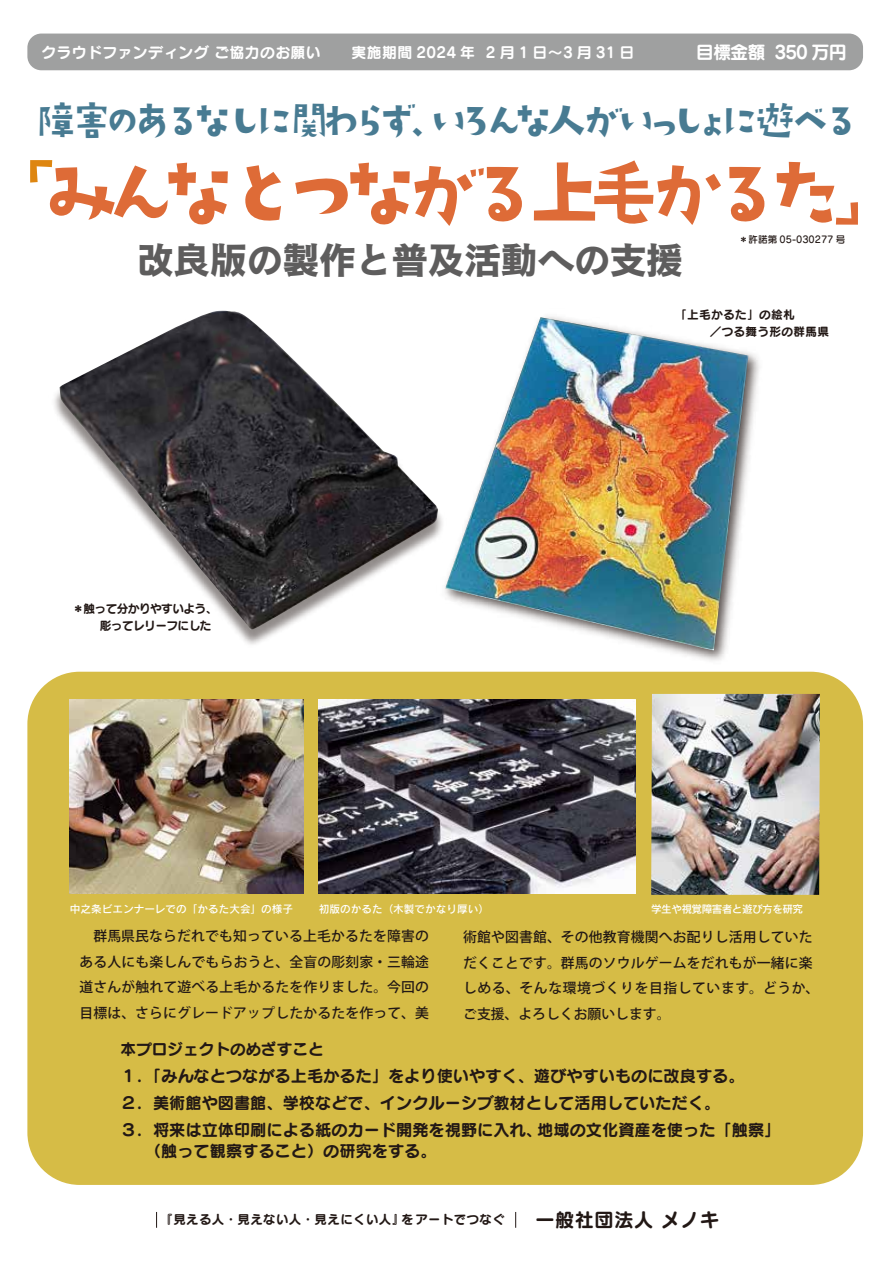
<style>
.page{position:relative;width:893px;height:1263px;background:#fff}
.page>*{position:absolute;margin:0;border:0;box-sizing:border-box;transform-origin:0 0}
.t1{font:87.9px "AB kirigirisu";letter-spacing:-.31em;color:#de6b37}
.t2{font:44.7px "AB kirigirisu";letter-spacing:-.305em;color:#487b92}
.t3{font:38.25px "Cezanne CID B";letter-spacing:-.05em;color:#5e5d5d}
.t4{font:18px "Seurat CID B";letter-spacing:-.05em;color:#fff}
.t5{font:16.2px/26.8px "Seurat CID B";color:#221815}
.t6{font:15.6px "Seurat CID B";color:#221815}
.t7{font:14.85px "Seurat CID B";letter-spacing:.025em;color:#fff}
.t8{font:500 13.8px/25.5px "Koz Go Pr 6 N";letter-spacing:.015em;color:#221815;text-align:justify}
.t9{font:12.45px "Seurat CID B";letter-spacing:.03em;color:#221815}
.t10{font:11.7px/17px "Seurat CID B";letter-spacing:-.05em;color:#221815}
.t11{font:11.7px/17px "Seurat CID B";letter-spacing:.025em;color:#221815}
.t12{font:10.65px "Rodin Pro N DB";color:#fff}
.t13{font:10.65px "Rodin Pro N DB";letter-spacing:-.05em;color:#fff}
.t14{font:9.6px "Seurat Pro N DB";color:#221815}
.s1{color:#de8610}
.s2{font-size:14.4px}
.s3{font-size:19.2px}
</style>
<div class="page">
<div style="left:27px;top:672px;width:836px;height:513px;background:#d6bc46;border-radius:52px"></div>
<img style="left:70px;top:700px;width:234px;height:193px">
<img style="left:319px;top:699px;width:317px;height:195px">
<img style="left:651px;top:694px;width:169px;height:201px">
<img style="left:546px;top:316px;width:214px;height:345px">
<img style="left:448px;top:317px;width:300px;height:333px">
<img style="left:54px;top:387px;width:394px;height:258px">
<img style="left:60px;top:311px;width:378px;height:318px">
<div style="left:27px;top:34px;width:836px;height:36px;background:#9fa0a0;border-radius:14px"></div>
<svg style="left:156px;top:1212px;width:1px;height:16px"></svg>
<svg style="left:515px;top:1212px;width:1px;height:16px"></svg>
<p class="t7" style="left:41px;top:42px;width:595px">クラウドファンディング ご協力のお願い　　実施期間 2024 年 2 月 1 日～3 月 31 日</p>
<h3 class="t4" style="left:696px;top:40px;width:152px">目標金額 350 万円</h3>
<h2 class="t2" style="left:34px;top:98px;width:831px">障害のあるなしに関わらず、いろんな人がいっしょに遊べる</h2>
<h1 class="t1" style="left:-25px;top:149px;width:938px"><span class="s1">「</span>みんなとつながる上毛かるた」</h1>
<p class="t14" style="left:739px;top:233px;width:108px">＊許諾第 05-030277 号</p>
<h3 class="t3" style="left:136px;top:236px;width:549px">改良版の製作と普及活動への支援</h3>
<p class="t10" style="left:100px;top:600px;width:119px;text-indent:-27px">＊触って分かりやすいよう、彫ってレリーフにした</p>
<p class="t11" style="left:710px;top:305px;width:121px;text-indent:-34px">「上毛かるた」の絵札<br>／つる舞う形の群馬県</p>
<p class="t12" style="left:70px;top:901px;width:225px">中之条ビエンナーレでの「かるた大会」の様子</p>
<p class="t12" style="left:319px;top:901px;width:172px">初版のかるた（木製でかなり厚い）</p>
<p class="t13" style="left:651px;top:901px;width:154px">学生や視覚障害者と遊び方を研究</p>
<p class="t8" style="left:80px;top:924px;width:351px">　群馬県民ならだれでも知っている上毛かるたを障害のある人にも楽しんでもらおうと、全盲の彫刻家・三輪途道さんが触れて遊べる上毛かるたを作りました。今回の目標は、さらにグレードアップしたかるたを作って、美</p>
<p class="t8" style="left:463px;top:925px;width:358px;text-align:left">術館や図書館、その他教育機関へお配りし活用していただくことです。群馬のソウルゲームをだれもが一緒に楽しめる、そんな環境づくりを目指しています。どうか、ご支援、よろしくお願いします。</p>
<p class="t6" style="left:121px;top:1038px;width:205px">本プロジェクトのめざすこと</p>
<p class="t5" style="left:121px;top:1062px;width:661px">１．「みんなとつながる上毛かるた」をより使いやすく、遊びやすいものに改良する。<br>２．美術館や図書館、学校などで、インクルーシブ教材として活用していただく。<br>３．将来は立体印刷による紙のカード開発を視野に入れ、地域の文化資産を使った「触察」</p>
<p class="t5" style="left:121px;top:1136px;width:318px">　　（触って観察すること）の研究をする。</p>
<p class="t9" style="left:161px;top:1211px;width:560px">『見える人・見えない人・見えにくい人』をアートでつなぐ<span class="s2">　</span> <span class="s3">一般社団法人 メノキ</span></p>
</div>
